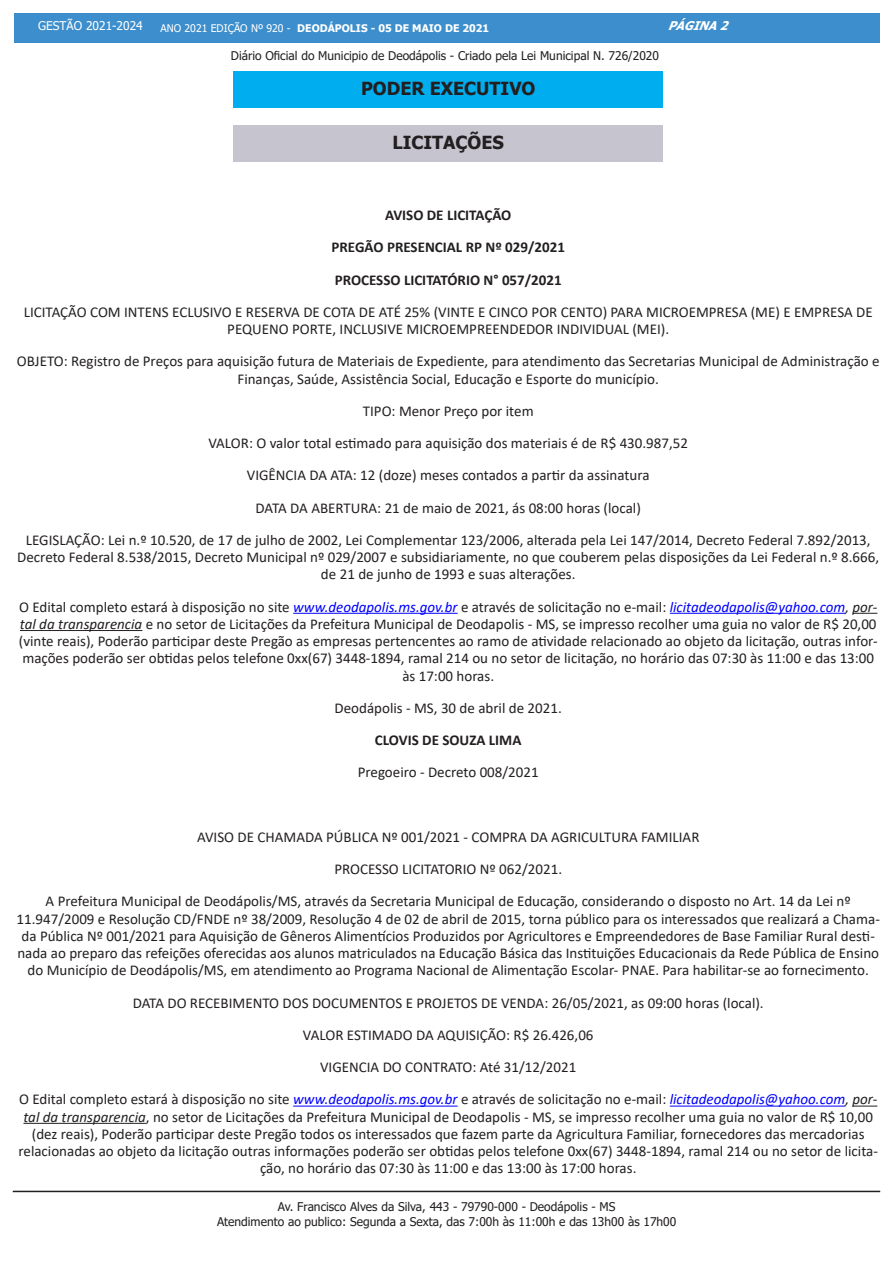
<style>
.page{position:relative;width:893px;height:1263px;background:#fff}
.page>*{position:absolute;margin:0;border:0;box-sizing:border-box;transform-origin:0 0}
.t1{font:700 18px "Tahoma";color:#231f20}
.t2{font:15px/17.2px "Calibri";color:#231f20;text-align:center}
.t3{font:700 15px "Calibri";color:#231f20}
.t4{font:12px/14.4px "Tahoma";color:#231f20;text-align:center}
.t5{font:12px "Tahoma";color:#fff}
.t6{font:italic 700 12px "Tahoma";color:#fff}
.t7{font:700 10.5px "Tahoma";color:#fff}
.s1{font-weight:400}
.s2{font-style:italic;color:#00f}
.s3{font-style:italic}
</style>
<div class="page">
<div style="left:14px;top:14px;width:865px;height:29px;background:#3c8ecc"></div>
<hr style="left:13px;top:1191px;width:867px;height:1px;background:#231f20">
<hr style="left:293px;top:613px;width:165px;height:1px;background:#00f">
<hr style="left:670px;top:613px;width:175px;height:1px;background:#00f">
<svg style="left:852px;top:613px;width:25px;height:1px"></svg>
<hr style="left:20px;top:630px;width:122px;height:1px;background:#231f20">
<hr style="left:293px;top:1105px;width:165px;height:1px;background:#00f">
<hr style="left:670px;top:1105px;width:175px;height:1px;background:#00f">
<svg style="left:852px;top:1105px;width:25px;height:1px"></svg>
<hr style="left:23px;top:1123px;width:123px;height:1px;background:#231f20">
<div style="left:233px;top:72px;width:430px;height:36px;background:#00aeef"></div>
<div style="left:233px;top:126px;width:430px;height:36px;background:#c6c4cf"></div>
<p class="t5" style="left:38px;top:18px;width:106px">GESTÃO 2021-2024</p>
<p class="t7" style="left:161px;top:21px;width:330px"><span class="s1">ANO 2021 EDIÇÃO Nº 920 -</span> DEODÁPOLIS - 05 DE MAIO DE 2021</p>
<p class="t6" style="left:668px;top:17px;width:68px">PÁGINA2</p>
<p class="t4" style="left:231px;top:49px;width:430px">Diário Oficial do Municipio de Deodápolis - Criado pela Lei Municipal N. 726/2020</p>
<p class="t1" style="left:361px;top:76px;width:176px">PODER EXECUTIVO</p>
<p class="t1" style="left:393px;top:130px;width:113px">LICITAÇÕES</p>
<p class="t3" style="left:385px;top:204px;width:128px">AVISO DE LICITAÇÃO</p>
<p class="t3" style="left:331px;top:237px;width:235px">PREGÃO PRESENCIAL RP Nº 029/2021</p>
<p class="t3" style="left:335px;top:269px;width:228px">PROCESSO LICITATÓRIO N° 057/2021</p>
<p class="t2" style="left:24px;top:303px;width:850px">LICITAÇÃO COM INTENS ECLUSIVO E RESERVA DE COTA DE ATÉ 25% (VINTE E CINCO POR CENTO) PARA MICROEMPRESA (ME) E EMPRESA DE<br>PEQUENO PORTE, INCLUSIVE MICROEMPREENDEDOR INDIVIDUAL (MEI).</p>
<p class="t2" style="left:17px;top:352px;width:864px">OBJETO: Registro de Preços para aquisição futura de Materiais de Expediente, para atendimento das Secretarias Municipal de Administração e<br>Finanças, Saúde, Assistência Social, Educação e Esporte do município.</p>
<p class="t2" style="left:363px;top:402px;width:172px">TIPO: Menor Preço por item</p>
<p class="t2" style="left:208px;top:434px;width:481px">VALOR: O valor total estimado para aquisição dos materiais é de R$ 430.987,52</p>
<p class="t2" style="left:247px;top:466px;width:404px">VIGÊNCIA DA ATA: 12 (doze) meses contados a partir da assinatura</p>
<p class="t2" style="left:256px;top:499px;width:387px">DATA DA ABERTURA: 21 de maio de 2021, ás 08:00 horas (local)</p>
<p class="t2" style="left:17px;top:531px;width:863px">LEGISLAÇÃO: Lei n.º 10.520, de 17 de julho de 2002, Lei Complementar 123/2006, alterada pela Lei 147/2014, Decreto Federal 7.892/2013,<br>Decreto Federal 8.538/2015, Decreto Municipal nº 029/2007 e subsidiariamente, no que couberem pelas disposições da Lei Federal n.º 8.666, de 21 de junho de 1993 e suas alterações.</p>
<p class="t2" style="left:19px;top:598px;width:860px">O Edital completo estará à disposição no site <span class="s2">www.deodapolis.ms.gov.br</span> e através de solicitação no e-mail: <span class="s2">licitadeodapolis@yahoo.com</span><span class="s3">, por&shy;tal da transparencia</span> e no setor de Licitações da Prefeitura Municipal de Deodapolis - MS, se impresso recolher uma guia no valor de R$ 20,00 (vinte reais), Poderão participar deste Pregão as empresas pertencentes ao ramo de atividade relacionado ao objeto da licitação, outras infor&shy;mações poderão ser obtidas pelos telefone 0xx(67) 3448-1894, ramal 214 ou no setor de licitação, no horário das 07:30 às 11:00 e das 13:00 às 17:00 horas.</p>
<p class="t2" style="left:335px;top:699px;width:229px">Deodápolis - MS, 30 de abril de 2021.</p>
<p class="t3" style="left:375px;top:729px;width:148px">CLOVIS DE SOUZA LIMA</p>
<p class="t2" style="left:358px;top:763px;width:182px">Pregoeiro - Decreto 008/2021</p>
<p class="t2" style="left:197px;top:828px;width:504px">AVISO DE CHAMADA PÚBLICA Nº 001/2021 - COMPRA DA AGRICULTURA FAMILIAR</p>
<p class="t2" style="left:334px;top:860px;width:229px">PROCESSO LICITATORIO Nº 062/2021.</p>
<p class="t2" style="left:17px;top:892px;width:865px">A Prefeitura Municipal de Deodápolis/MS, através da Secretaria Municipal de Educação, considerando o disposto no Art. 14 da Lei nº 11.947/2009 e Resolução CD/FNDE nº 38/2009, Resolução 4 de 02 de abril de 2015, torna público para os interessados que realizará a Chama&shy;da Pública Nº 001/2021 para Aquisição de Gêneros Alimentícios Produzidos por Agricultores e Empreendedores de Base Familiar Rural desti&shy;nada ao preparo das refeições oferecidas aos alunos matriculados na Educação Básica das Instituições Educacionais da Rede Pública de Ensino do Município de Deodápolis/MS, em atendimento ao Programa Nacional de Alimentação Escolar- PNAE. Para habilitar-se ao fornecimento.</p>
<p class="t2" style="left:133px;top:994px;width:633px">DATA DO RECEBIMENTO DOS DOCUMENTOS E PROJETOS DE VENDA: 26/05/2021, as 09:00 horas (local).</p>
<p class="t2" style="left:303px;top:1026px;width:292px">VALOR ESTIMADO DA AQUISIÇÃO: R$ 26.426,06</p>
<p class="t2" style="left:320px;top:1058px;width:258px">VIGENCIA DO CONTRATO: Até 31/12/2021</p>
<p class="t2" style="left:19px;top:1090px;width:861px">O Edital completo estará à disposição no site <span class="s2">www.deodapolis.ms.gov.br</span> e através de solicitação no e-mail: <span class="s2">licitadeodapolis@yahoo.com</span><span class="s3">, por&shy;tal da transparencia</span>, no setor de Licitações da Prefeitura Municipal de Deodapolis - MS, se impresso recolher uma guia no valor de R$ 10,00 (dez reais), Poderão participar deste Pregão todos os interessados que fazem parte da Agricultura Familiar, fornecedores das mercadorias relacionadas ao objeto da licitação outras informações poderão ser obtidas pelos telefone 0xx(67) 3448-1894, ramal 214 ou no setor de licita&shy;ção, no horário das 07:30 às 11:00 e das 13:00 às 17:00 horas.</p>
<p class="t4" style="left:217px;top:1200px;width:461px">Av. Francisco Alves da Silva, 443 - 79790-000 - Deodápolis - MS<br>Atendimento ao publico: Segunda a Sexta, das 7:00h às 11:00h e das 13h00 às 17h00</p>
</div>
